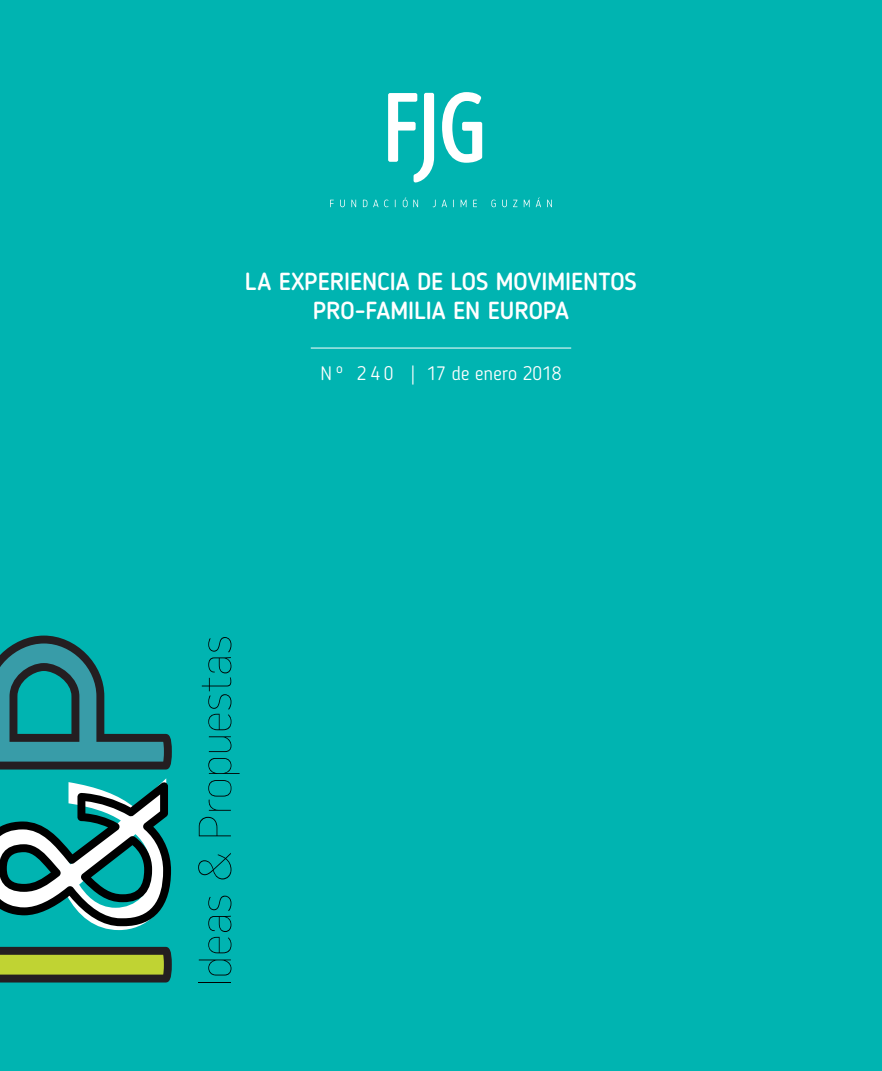
<style>
.page{position:relative;width:882px;height:1071px;background:#00b4b1}
.page>*{position:absolute;margin:0;border:0;box-sizing:border-box;transform-origin:0 0}
.t1{font:265.65px "Myriad Pro";color:#fff}
.t2{font:500 24.5px/29.4px "Blogger Sans";color:#fff;text-align:center}
.t3{font:300 19.25px "Blogger Sans";color:#fff}
</style>
<div class="page">
<svg style="left:0;top:947px;width:172px;height:36px;background:#747f2d"></svg>
<svg style="left:0;top:636px;width:172px;height:134px"></svg>
<hr style="left:199px;top:982px;width:32px;height:1px;background:#000">
<svg style="left:199px;top:960px;width:32px;height:16px"></svg>
<svg style="left:208px;top:896px;width:23px;height:57px"></svg>
<svg style="left:198px;top:853px;width:33px;height:26px"></svg>
<svg style="left:199px;top:817px;width:32px;height:19px"></svg>
<svg style="left:208px;top:780px;width:23px;height:31px"></svg>
<svg style="left:208px;top:758px;width:32px;height:16px"></svg>
<svg style="left:209px;top:736px;width:22px;height:16px"></svg>
<svg style="left:202px;top:637px;width:29px;height:93px"></svg>
<svg style="left:0;top:782px;width:171px;height:144px"></svg>
<hr style="left:311px;top:348px;width:260px;height:1px;background:#fff">
<svg style="left:330px;top:200px;width:4px;height:7px"></svg>
<svg style="left:388px;top:93px;width:46px;height:90px"></svg>
<svg style="left:442px;top:92px;width:40px;height:71px"></svg>
<svg style="left:340px;top:200px;width:5px;height:7px"></svg>
<svg style="left:351px;top:200px;width:5px;height:7px"></svg>
<svg style="left:363px;top:200px;width:4px;height:7px"></svg>
<svg style="left:373px;top:200px;width:5px;height:7px"></svg>
<svg style="left:384px;top:200px;width:4px;height:7px"></svg>
<svg style="left:403px;top:197px;width:15px;height:10px"></svg>
<svg style="left:433px;top:200px;width:3px;height:7px"></svg>
<svg style="left:442px;top:200px;width:5px;height:7px"></svg>
<svg style="left:461px;top:200px;width:6px;height:7px"></svg>
<svg style="left:473px;top:200px;width:4px;height:7px"></svg>
<svg style="left:491px;top:200px;width:5px;height:7px"></svg>
<svg style="left:502px;top:200px;width:5px;height:7px"></svg>
<svg style="left:513px;top:200px;width:4px;height:7px"></svg>
<svg style="left:524px;top:200px;width:6px;height:7px"></svg>
<svg style="left:536px;top:197px;width:5px;height:10px"></svg>
<svg style="left:547px;top:200px;width:5px;height:7px"></svg>
<p class="t2" style="left:245px;top:267px;width:394px">LA EXPERIENCIA DE LOS MOVIMIENTOS<br>PRO-FAMILIA EN EUROPA</p>
<p class="t3" style="left:321px;top:362px;width:242px">N º 2 4 0 | 17 de enero 2018</p>
<h1 class="t1" style="left:-87px;top:938px;width:162px;rotate:-90deg">&amp;</h1>
</div>
